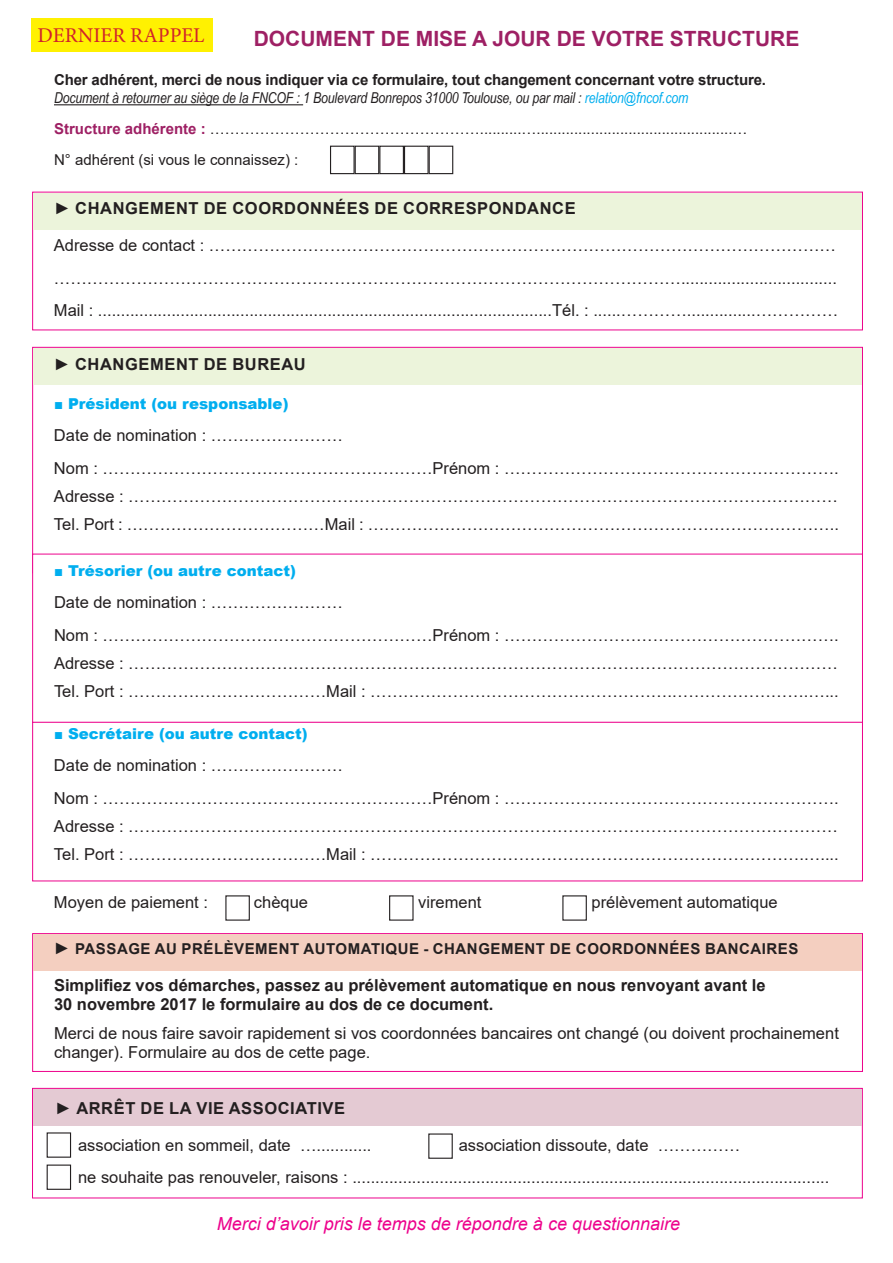
<style>
.page{position:relative;width:893px;height:1263px;background:#fff}
.page>*{position:absolute;margin:0;border:0;box-sizing:border-box;transform-origin:0 0}
.t1{font:700 21px "Arial";color:#9e2064}
.t2{font:21px "Minion Pro";color:#d1232a}
.t3{font:italic 18px "Arial";color:#ed028c}
.t4{font:16.5px/32.5px "Arial";color:#231f20}
.t5{font:700 16.5px/19.8px "Arial";color:#231f20}
.t6{font:700 16.5px "Arial";letter-spacing:.035em;color:#231f20}
.t7{font:15px/30.8px "Arial";color:#231f20}
.t8{font:italic 15px "Arial Narrow";letter-spacing:-.01em;color:#231f20}
.t9{font:700 15px "Arial";letter-spacing:-.01em;color:#231f20}
.t10{font:900 15px "Arial";color:#00aeef}
.t11{font:700 15px "Arial";letter-spacing:.035em;color:#231f20}
.s1{color:#00aeef}
.s2{font-weight:700;color:#9e2064}
.s3{font-weight:400}
.s4{font-weight:700;font-style:italic}
.s5{font-weight:400;font-size:16.5px}
</style>
<div class="page">
<div style="left:32px;top:347px;width:831px;height:226px;background:#fff;border:1px solid #ed028c"></div>
<div style="left:32px;top:933px;width:831px;height:139px;background:#fff;border:1px solid #ed028c"></div>
<div style="left:32px;top:554px;width:831px;height:169px;background:#fff"></div>
<div style="left:32px;top:722px;width:831px;height:159px;background:#fff;border:1px solid #ed028c"></div>
<div style="left:33px;top:193px;width:829px;height:37px;background:#ecf4db"></div>
<div style="left:33px;top:348px;width:829px;height:37px;background:#ecf4db"></div>
<div style="left:33px;top:934px;width:829px;height:37px;background:#f4cfc0"></div>
<hr style="left:54px;top:104px;width:249px;height:1px;background:#231f20">
<div style="left:330px;top:146px;width:25px;height:28px;border:1px solid #231f20"></div>
<div style="left:355px;top:146px;width:24px;height:28px;border:1px solid #231f20"></div>
<div style="left:404px;top:146px;width:25px;height:28px;border:1px solid #231f20"></div>
<div style="left:379px;top:146px;width:25px;height:28px;border:1px solid #231f20"></div>
<div style="left:429px;top:146px;width:24px;height:28px;border:1px solid #231f20"></div>
<div style="left:32px;top:1088px;width:831px;height:110px;background:#fff;border:1px solid #ed028c"></div>
<div style="left:33px;top:1089px;width:829px;height:37px;background:#e4cad3"></div>
<div style="left:47px;top:1132px;width:24px;height:26px;border:1px solid #231f20"></div>
<div style="left:47px;top:1164px;width:24px;height:26px;border:1px solid #231f20"></div>
<div style="left:428px;top:1133px;width:25px;height:26px;border:1px solid #231f20"></div>
<div style="left:31px;top:18px;width:182px;height:34px;background:#fff101"></div>
<p class="t2" style="left:38px;top:21px;width:169px">DERNIER RAPPEL</p>
<p class="t1" style="left:254px;top:24px;width:547px">DOCUMENT DE MISE A JOUR DE VOTRE STRUCTURE</p>
<p class="t9" style="left:54px;top:69px;width:714px">Cher adhérent, merci de nous indiquer via ce formulaire, tout changement concernant votre structure.</p>
<p class="t8" style="left:54px;top:88px;width:636px">Document à retourner au siège de la FNCOF : 1 Boulevard Bonrepos 31000 Toulouse, ou par mail : <span class="s1">relation@fncof.com</span></p>
<p class="t7" style="left:54px;top:113px;width:695px"><span class="s2">Structure adhérente :</span> ………………………………………………..........…...............................................…<br>N° adhérent (si vous le connaissez) :</p>
<p class="t5" style="left:54px;top:199px;width:98px"><span class="s3">►</span> Changement</p>
<p class="t5" style="left:204px;top:199px;width:43px">de coordonn</p>
<p class="t5" style="left:335px;top:199px;width:81px">éesdecorres</p>
<p class="t5" style="left:477px;top:199px;width:25px">pondance</p>
<p class="t4" style="left:54px;top:229px;width:786px">Adresse de contact : …………………………………………………………………………………………………… ……………………………………………………………………………………………………..................................<br>Mail : ...................................................................................................Tél. : ......…………...............……………</p>
<p class="t6" style="left:54px;top:353px;width:253px">► Changement de bureau</p>
<p class="t10" style="left:54px;top:392px;width:236px"><span class="s4">■</span> Président (ou responsable)</p>
<p class="t4" style="left:54px;top:419px;width:786px">Date de nomination : ……………………<br>Nom : ……………………………………………………Prénom : …………………………………………………….</p>
<p class="t4" style="left:54px;top:482px;width:786px;line-height:28.3px">Adresse : …………………………………………………………………………………………………………………<br>Tel. Port : ………………………………Mail : …………………………………………………………………………..</p>
<p class="t10" style="left:54px;top:559px;width:243px">■ Trésorier (ou autre contact)</p>
<p class="t4" style="left:54px;top:586px;width:786px">Date de nomination : ……………………<br>Nom : ……………………………………………………Prénom : …………………………………………………….</p>
<p class="t4" style="left:54px;top:649px;width:786px;line-height:28.3px">Adresse : …………………………………………………………………………………………………………………<br>Tel. Port : ………………………………Mail : ……………………………………………….…………………….…...</p>
<p class="t10" style="left:54px;top:722px;width:255px">■ Secrétaire (ou autre contact)</p>
<p class="t4" style="left:54px;top:749px;width:786px">Date de nomination : ……………………<br>Nom : ……………………………………………………Prénom : …………………………………………………….</p>
<p class="t4" style="left:54px;top:812px;width:786px;line-height:28.3px">Adresse : …………………………………………………………………………………………………………………<br>Tel. Port : ………………………………Mail : …………………………………………………………………….…....</p>
<p class="t4" style="left:54px;top:886px;width:156px">Moyen de paiement :</p>
<p class="t4" style="left:254px;top:886px;width:56px">chèque</p>
<p class="t4" style="left:418px;top:886px;width:65px">virement</p>
<p class="t4" style="left:591px;top:886px;width:188px">prélèvement automatique</p>
<p class="t11" style="left:54px;top:938px;width:746px"><span class="s5">►</span> passage au prélèvement automatique - Changement de coordonnées bancaires</p>
<p class="t5" style="left:54px;top:975px;width:713px">Simplifiez vos démarches, passez au prélèvement automatique en nous renvoyant avant le<br>30 novembre 2017 le formulaire au dos de ce document.</p>
<p class="t4" style="left:54px;top:1023px;width:786px;line-height:19.8px">Merci de nous faire savoir rapidement si vos coordonnées bancaires ont changé (ou doivent prochainement changer). Formulaire au dos de cette page.</p>
<p class="t5" style="left:55px;top:1098px;width:35px"><span class="s3">►</span> arr</p>
<p class="t5" style="left:114px;top:1098px;width:93px">êt de la vie</p>
<p class="t5" style="left:229px;top:1098px;width:12px">associative</p>
<p class="t4" style="left:78px;top:1129px;width:295px">association en sommeil, date …............</p>
<p class="t4" style="left:78px;top:1129px;width:753px;text-indent:381px">association dissoute, date ……………<br>ne souhaite pas renouveler, raisons : ........................................................................................................</p>
<p class="t3" style="left:217px;top:1212px;width:465px">Merci d’avoir pris le temps de répondre à ce questionnaire</p>
</div>
